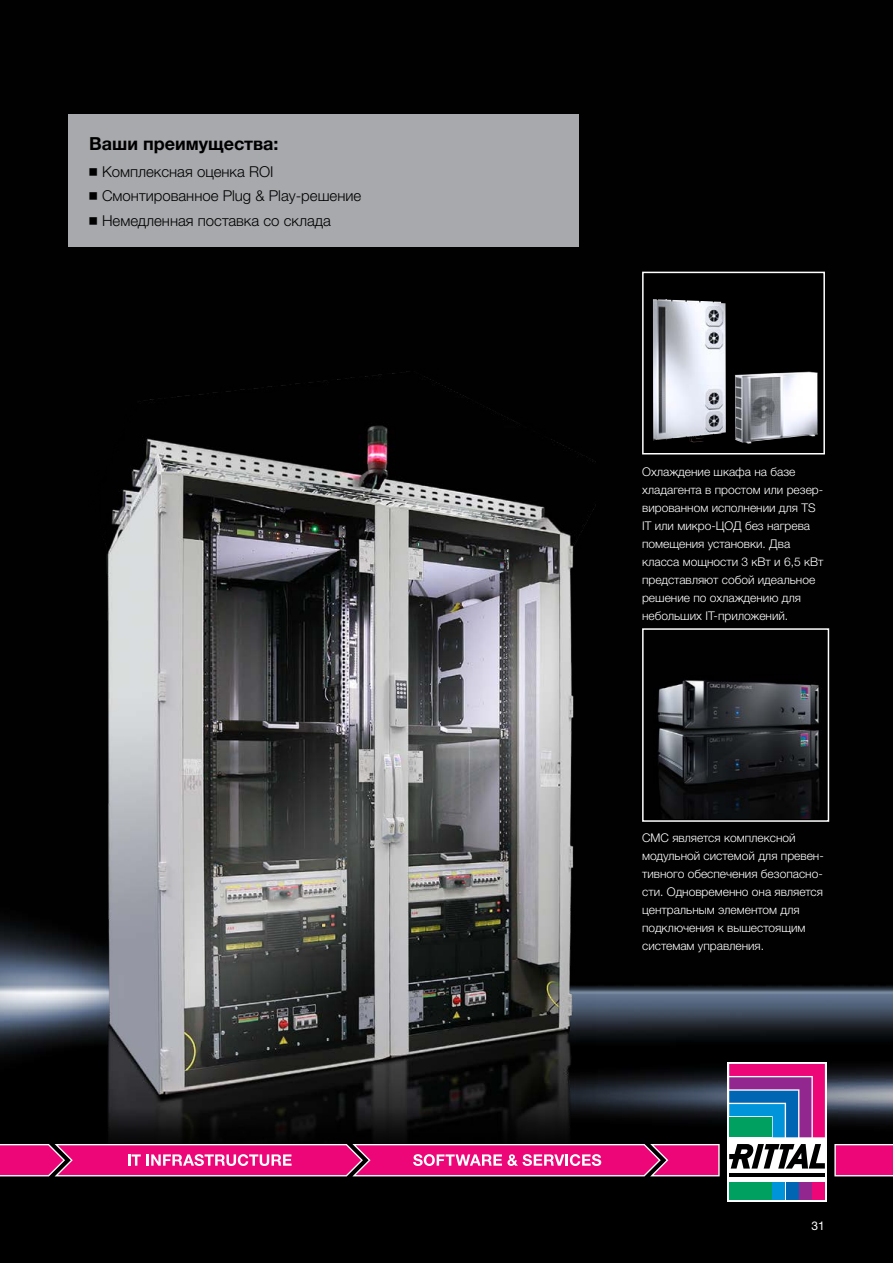
<style>
.page{position:relative;width:893px;height:1263px;background:#fff}
.page>*{position:absolute;margin:0;border:0;box-sizing:border-box;transform-origin:0 0}
.t1{font:700 18px "Neue Helvetica For Rittal";color:#000}
.t2{font:300 15px/24.6px "Neue Helvetica For Rittal";color:#000}
.t3{font:300 12px/18px "Neue Helvetica For Rittal";color:#fff}
.t4{font:12px "Neue Helvetica For Rittal";color:#fff}
</style>
<div class="page">
<div style="left:0;top:0;width:893px;height:1020px;background:#010101"></div>
<div style="left:643px;top:272px;width:181px;height:182px;background:#000"></div>
<img style="left:653px;top:299px;width:165px;height:145px">
<div style="left:642px;top:272px;width:183px;height:182px;border:2px solid #fff"></div>
<img style="left:645px;top:631px;width:181px;height:187px">
<div style="left:642px;top:628px;width:187px;height:194px;border:2px solid #fff"></div>
<svg style="left:0;top:1020px;width:893px;height:243px;background:#08090b"></svg>
<div style="left:68px;top:115px;width:511px;height:132px;background:#a7a9ac"></div>
<img style="left:72px;top:340px;width:523px;height:886px">
<svg style="left:834px;top:1144px;width:59px;height:32px;background:#ec1c82"></svg>
<svg style="left:0;top:1144px;width:720px;height:32px;background:#ea2f8a"></svg>
<svg style="left:727px;top:1062px;width:100px;height:139px"></svg>
<div style="left:729px;top:1182px;width:42px;height:17px;background:#00a160"></div>
<div style="left:773px;top:1182px;width:12px;height:17px;background:#0095da"></div>
<div style="left:786px;top:1182px;width:12px;height:17px;background:#0066b3"></div>
<div style="left:799px;top:1182px;width:12px;height:17px;background:#92278f"></div>
<svg style="left:729px;top:1064px;width:96px;height:73px;background:#73579b"></svg>
<div style="left:813px;top:1182px;width:12px;height:17px;background:#ed0677"></div>
<hr style="left:729px;top:1173px;width:96px;height:3px;background:#000">
<svg style="left:729px;top:1144px;width:96px;height:24px"></svg>
<h1 class="t1" style="left:89px;top:132px;width:191px">Ваши преимущества:</h1>
<p class="t2" style="left:89px;top:159px;width:273px">◾ Комплексная оценка ROI<br>◾ Смонтированное Plug &amp; Play-решение ◾ Немедленная поставка со склада</p>
<p class="t3" style="left:642px;top:463px;width:183px">Охлаждение шкафа на базе хладагента в простом или резер&shy;вированном исполнении для TS<br>IT или микро-ЦОД без нагрева помещения установки. Два класса мощности 3 кВт и 6,5 кВт представляют собой идеальное решение по охлаждению для небольших IT-приложений.</p>
<p class="t3" style="left:642px;top:828px;width:183px">CMC является комплексной модульной системой для превен&shy;тивного обеспечения безопасно&shy;сти. Одновременно она является центральным элементом для подключения к вышестоящим системам управления.</p>
<p class="t4" style="left:812px;top:1218px;width:15px">31</p>
</div>
